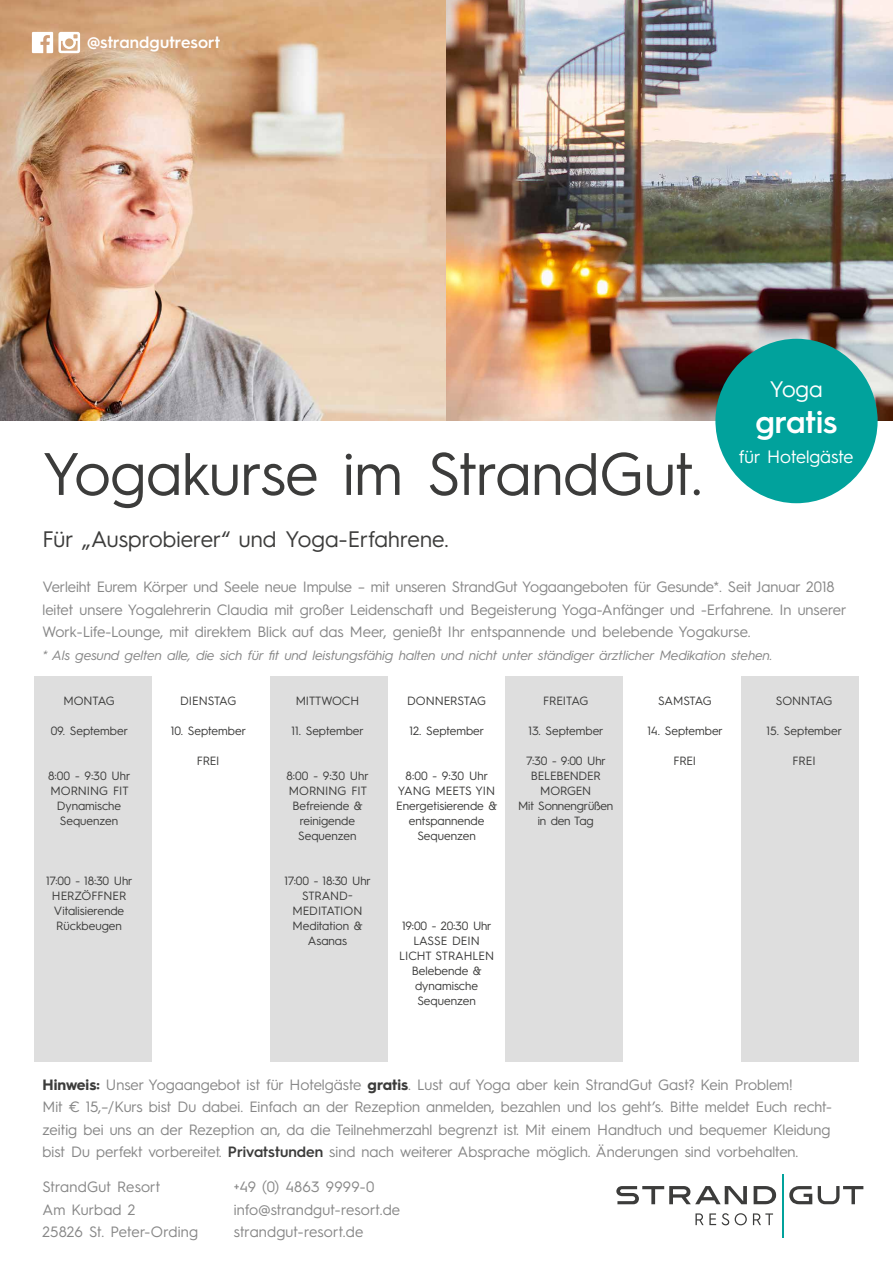
<style>
.page{position:relative;width:893px;height:1263px;background:#fff}
.page>*{position:absolute;margin:0;border:0;box-sizing:border-box;transform-origin:0 0}
.t1{font:60px "Hurme Geometric Sans 3";letter-spacing:-.005em;color:#3c3c3b}
.t2{font:600 31.5px "Hurme Geometric Sans 3";color:#fff}
.t3{font:22.5px "Hurme Geometric Sans 3";letter-spacing:.005em;color:#3c3c3b}
.t4{font:22.5px "Hurme Geometric Sans 3";color:#fff}
.t5{font:18px "Hurme Geometric Sans 3";color:#fff}
.t6{font:600 16.5px "Hurme Geometric Sans 3";letter-spacing:.005em;color:#fff}
.t7{font:15px/22.5px "Hurme Geometric Sans 3";color:#878787}
.t8{font:italic 13.5px "Hurme Geometric Sans 3";color:#878787}
.t9{font:12px/15px "Hurme Geometric Sans 3";color:#3c3c3b;text-align:center}
.t10{font:12px "Hurme Geometric Sans 3";letter-spacing:-.025em;color:#3c3c3b}
.s1{font-weight:700;color:#3c3c3b}
.s2{font-weight:600;color:#3c3c3b}
</style>
<div class="page">
<img style="left:0;top:0;width:446px;height:421px">
<img style="left:446px;top:0;width:447px;height:421px">
<svg style="left:695px;top:1213px;width:78px;height:12px"></svg>
<svg style="left:616px;top:1186px;width:131px;height:18px"></svg>
<svg style="left:754px;top:1186px;width:22px;height:18px"></svg>
<svg style="left:789px;top:1186px;width:23px;height:18px"></svg>
<svg style="left:818px;top:1186px;width:45px;height:18px"></svg>
<hr style="left:782px;top:1174px;width:1px;height:63px;background:#01a29c">
<svg style="left:714px;top:338px;width:164px;height:165px"></svg>
<div style="left:34px;top:676px;width:118px;height:386px;background:#dedede"></div>
<div style="left:269px;top:676px;width:118px;height:386px;background:#dedede"></div>
<div style="left:505px;top:676px;width:118px;height:386px;background:#dedede"></div>
<div style="left:741px;top:676px;width:118px;height:386px;background:#dedede"></div>
<svg style="left:32px;top:32px;width:48px;height:21px"></svg>
<p class="t6" style="left:87px;top:31px;width:135px">@strandgutresort</p>
<h3 class="t4" style="left:770px;top:373px;width:54px">Yoga</h3>
<h2 class="t2" style="left:755px;top:400px;width:83px">gratis</h2>
<p class="t5" style="left:739px;top:444px;width:116px">für Hotelgäste</p>
<h1 class="t1" style="left:43px;top:432px;width:661px">Yogakurse im StrandGut.</h1>
<h3 class="t3" style="left:43px;top:524px;width:408px">Für „Ausprobierer“ und Yoga-Erfahrene.</h3>
<p class="t7" style="left:43px;top:575px;width:805px">Verleiht Eurem Körper und Seele neue Impulse – mit unseren StrandGut Yogaangeboten für Gesunde*. Seit Januar 2018 leitet unsere Yogalehrerin Claudia mit großer Leidenschaft und Begeisterung Yoga-Anfänger und -Erfahrene. In unserer<br>Work-Life-Lounge, mit direktem Blick auf das Meer, genießt Ihr entspannende und belebende Yogakurse.</p>
<p class="t8" style="left:43px;top:646px;width:732px">* Als gesund gelten alle, die sich für fit und leistungsfähig halten und nicht unter ständiger ärztlicher Medikation stehen.</p>
<p class="t9" style="left:63px;top:692px;width:53px">MONTAG</p>
<p class="t9" style="left:51px;top:722px;width:79px">09. September</p>
<p class="t9" style="left:48px;top:767px;width:84px">8:00 - 9:30 Uhr<br>MORNING FIT<br>Dynamische<br>Sequenzen</p>
<p class="t9" style="left:46px;top:872px;width:88px">17:00 - 18:30 Uhr<br>HERZÖFFNER<br>Vitalisierende<br>Rückbeugen</p>
<p class="t9" style="left:180px;top:692px;width:58px">DIENSTAG</p>
<p class="t9" style="left:171px;top:722px;width:77px">10. September</p>
<p class="t9" style="left:197px;top:752px;width:24px">FREI</p>
<p class="t9" style="left:296px;top:692px;width:65px">MITTWOCH</p>
<p class="t9" style="left:291px;top:722px;width:74px">11. September</p>
<p class="t9" style="left:286px;top:767px;width:84px">8:00 - 9:30 Uhr<br>MORNING FIT<br>Befreiende &amp; reinigende<br>Sequenzen</p>
<p class="t9" style="left:285px;top:872px;width:88px">17:00 - 18:30 Uhr<br>STRAND-<br>MEDITATION<br>Meditation &amp;<br>Asanas</p>
<p class="t9" style="left:407px;top:692px;width:80px">DONNERSTAG</p>
<p class="t9" style="left:409px;top:722px;width:76px">12. September</p>
<p class="t9" style="left:396px;top:767px;width:103px">8:00 - 9:30 Uhr<br>YANG MEETS YIN<br>Energetisierende &amp; entspannende<br>Sequenzen</p>
<p class="t9" style="left:543px;top:692px;width:47px">FREITAG</p>
<p class="t9" style="left:528px;top:722px;width:77px">13. September</p>
<p class="t9" style="left:518px;top:752px;width:97px">7:30 - 9:00 Uhr<br>BELEBENDER<br>MORGEN<br>Mit Sonnengrüßen in den Tag</p>
<p class="t9" style="left:399px;top:917px;width:96px">19:00 - 20:30 Uhr<br>LASSE DEIN<br>LICHT STRAHLEN<br>Belebende &amp; dynamische<br>Sequenzen</p>
<p class="t10" style="left:658px;top:692px;width:55px">SAMSTAG</p>
<p class="t9" style="left:647px;top:722px;width:77px">14. September</p>
<p class="t9" style="left:674px;top:752px;width:24px">FREI</p>
<p class="t9" style="left:776px;top:692px;width:58px">SONNTAG</p>
<p class="t9" style="left:767px;top:722px;width:77px">15. September</p>
<p class="t9" style="left:792px;top:752px;width:25px">FREI</p>
<p class="t7" style="left:43px;top:1072px;width:791px"><span class="s1">Hinweis:</span> Unser Yogaangebot ist für Hotelgäste <span class="s1">gratis</span>. Lust auf Yoga aber kein StrandGut Gast? Kein Problem!<br>Mit € 15,–/Kurs bist Du dabei. Einfach an der Rezeption anmelden, bezahlen und los geht’s. Bitte meldet Euch recht&shy;zeitig bei uns an der Rezeption an, da die Teilnehmerzahl begrenzt ist. Mit einem Handtuch und bequemer Kleidung bist Du perfekt vorbereitet. <span class="s2">Privatstunden</span> sind nach weiterer Absprache möglich. Änderungen sind vorbehalten.</p>
<p class="t7" style="left:43px;top:1175px;width:157px">StrandGut Resort<br>Am Kurbad 2<br>25826 St. Peter-Ording</p>
<p class="t7" style="left:234px;top:1175px;width:168px">+49 (0) 4863 9999-0 info@strandgut-resort.de strandgut-resort.de</p>
</div>
